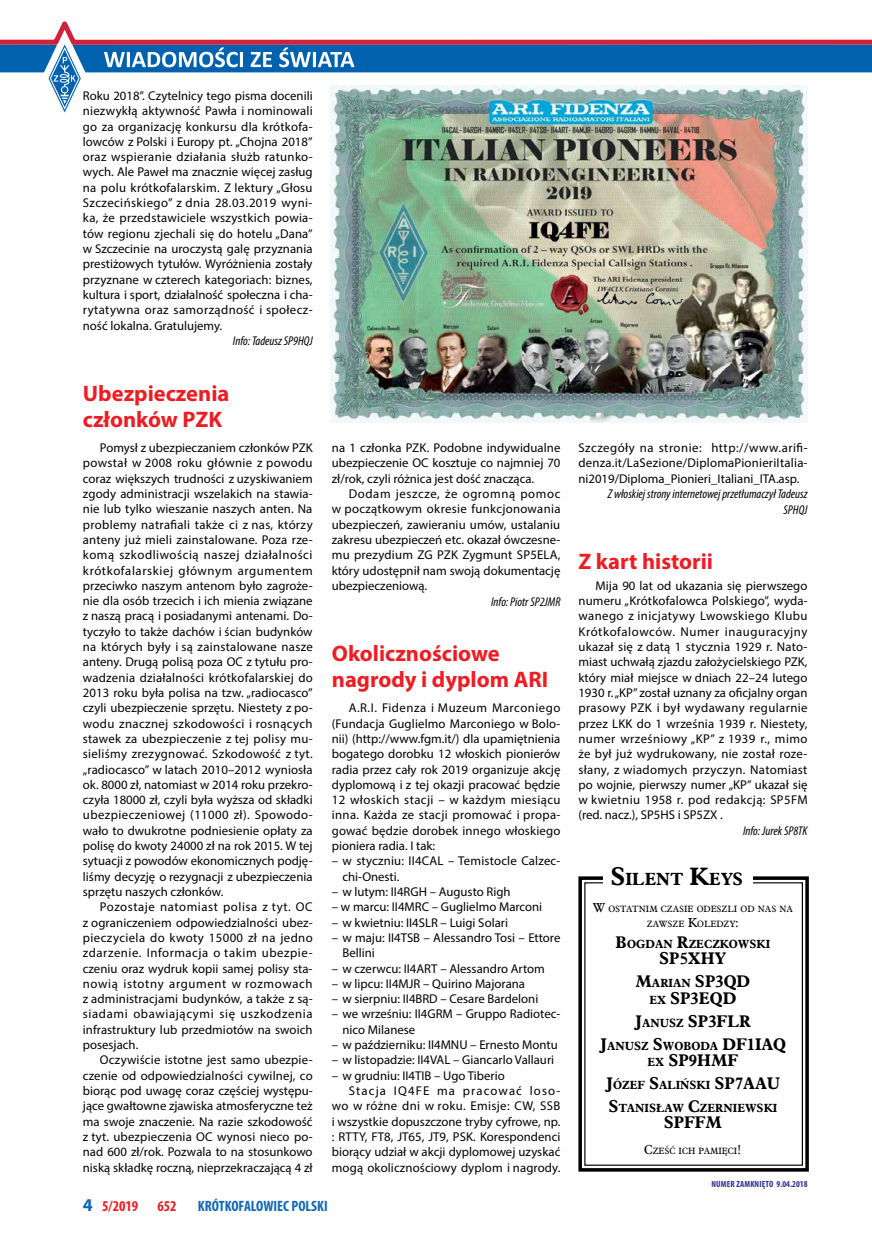
<style>
.page{position:relative;width:872px;height:1255px;background:#fff}
.page>*{position:absolute;margin:0;border:0;box-sizing:border-box;transform-origin:0 0}
.t1{font:700 22.5px/25.5px "Myriad Pro";color:#ed1d24}
.t2{font:700 17.25px "Aldine 721 EU";color:#000}
.t3{font:700 16.5px/23px "Aldine 721 EU";color:#000;text-align:center}
.t4{font:700 condensed 15px "Myriad Pro";color:#1268b3}
.t5{font:700 condensed 15px "Myriad Pro";color:#ed1d24}
.t6{font:12.75px/15.3px "Myriad Pro";color:#000;text-align:justify}
.t7{font:italic condensed 12.75px/15.8px "Myriad Pro";color:#000;text-align:right}
.t8{font:12.75px "Myriad Pro";letter-spacing:.03em;color:#000}
.t9{font:12.75px "Myriad Pro";letter-spacing:.09em;color:#000}
.t10{font:700 11.55px/23px "Aldine 721 EU";color:#000}
.t11{font:700 condensed 9px "Myriad Pro";color:#2e3092}
.t12{font:8.85px/15px "Aldine 721 EU";color:#000;text-align:center}
.s1{font-stretch:normal;font-size:18px;color:#1268b3}
.s2{font-size:24.6px}
.s3{font-size:12.75px}
.s4{font-size:16.5px}
.s5{font-size:11.55px}
</style>
<div class="page">
<svg style="left:578px;top:876px;width:231px;height:296px"></svg>
<div style="left:584px;top:882px;width:219px;height:283px;border:1px solid #000"></div>
<div style="left:603px;top:869px;width:150px;height:22px;background:#fff"></div>
<img style="left:330px;top:114px;width:477px;height:308px">
<svg style="left:0;top:21px;width:872px;height:93px"></svg>
<p class="t6" style="left:83px;top:88px;width:231px">Roku 2018”. Czytelnicy tego pisma docenili niezwykłą aktywność Pawła i nominowali go za organizację konkursu dla krótkofa&shy;lowców z Polski i Europy pt. „Chojna 2018” oraz wspieranie działania służb ratunko&shy;wych. Ale Paweł ma znacznie więcej zasług na polu krótkofalarskim. Z lektury „Głosu Szczecińskiego” z dnia 28.03.2019 wyni&shy;ka, że przedstawiciele wszystkich powia&shy;tów regionu zjechali się do hotelu „Dana” w Szczecinie na uroczystą galę przyznania prestiżowych tytułów. Wyróżnienia zostały przyznane w czterech kategoriach: biznes, kultura i sport, działalność społeczna i cha&shy;rytatywna oraz samorządność i społecz&shy;ność lokalna. Gratulujemy.</p>
<p class="t7" style="left:233px;top:333px;width:81px">Info: Tadeusz SP9HQJ</p>
<h1 class="t1" style="left:83px;top:380px;width:148px">Ubezpieczenia członków PZK</h1>
<p class="t6" style="left:83px;top:440px;width:231px;text-indent:17px">Pomysł z ubezpieczaniem członków PZK powstał w 2008 roku głównie z powodu coraz większych trudności z uzyskiwaniem zgody administracji wszelakich na stawia&shy;nie lub tylko wieszanie naszych anten. Na problemy natrafiali także ci z nas, którzy anteny już mieli zainstalowane. Poza rze&shy;komą szkodliwością naszej działalności krótkofalarskiej głównym argumentem przeciwko naszym antenom było zagroże&shy;nie dla osób trzecich i ich mienia związane z naszą pracą i posiadanymi antenami. Do&shy;tyczyło to także dachów i ścian budynków na których były i są zainstalowane nasze anteny. Drugą polisą poza OC z tytułu pro&shy;wadzenia działalności krótkofalarskiej do 2013 roku była polisa na tzw. „radiocasco” czyli ubezpieczenie sprzętu. Niestety z po&shy;wodu znacznej szkodowości i rosnących stawek za ubezpieczenie z tej polisy mu&shy;sieliśmy zrezygnować. Szkodowość z tyt. „radiocasco” w latach 2010–2012 wyniosła ok. 8000 zł, natomiast w 2014 roku przekro&shy;czyła 18000 zł, czyli była wyższa od składki ubezpieczeniowej (11000 zł). Spowodo&shy;wało to dwukrotne podniesienie opłaty za polisę do kwoty 24000 zł na rok 2015. W tej sytuacji z powodów ekonomicznych podję&shy;liśmy decyzję o rezygnacji z ubezpieczenia sprzętu naszych członków.</p>
<p class="t6" style="left:83px;top:899px;width:231px;text-indent:17px">Pozostaje natomiast polisa z tyt. OC z ograniczeniem odpowiedzialności ubez&shy;pieczyciela do kwoty 15000 zł na jedno zdarzenie. Informacja o takim ubezpie&shy;czeniu oraz wydruk kopii samej polisy sta&shy;nowią istotny argument w rozmowach z administracjami budynków, a także z są&shy;siadami obawiającymi się uszkodzenia infrastruktury lub przedmiotów na swoich posesjach.</p>
<p class="t6" style="left:83px;top:1052px;width:231px;text-indent:17px">Oczywiście istotne jest samo ubezpie&shy;czenie od odpowiedzialności cywilnej, co biorąc pod uwagę coraz częściej występu&shy;jące gwałtowne zjawiska atmosferyczne też ma swoje znaczenie. Na razie szkodowość z tyt. ubezpieczenia OC wynosi nieco po&shy;nad 600 zł/rok. Pozwala to na stosunkowo niską składkę roczną, nieprzekraczającą 4 zł</p>
<p class="t6" style="left:332px;top:440px;width:230px">na 1 członka PZK. Podobne indywidualne ubezpieczenie OC kosztuje co najmniej 70 zł/rok, czyli różnica jest dość znacząca.</p>
<p class="t6" style="left:332px;top:486px;width:230px;text-indent:17px">Dodam jeszcze, że ogromną pomoc w początkowym okresie funkcjonowania ubezpieczeń, zawieraniu umów, ustalaniu zakresu ubezpieczeń etc. okazał ówczesne&shy;mu prezydium ZG PZK Zygmunt SP5ELA, który udostępnił nam swoją dokumentację ubezpieczeniową.</p>
<p class="t7" style="left:491px;top:593px;width:71px">Info: Piotr SP2JMR</p>
<h1 class="t1" style="left:332px;top:640px;width:218px">Okolicznościowe nagrody i dyplom ARI</h1>
<p class="t6" style="left:332px;top:700px;width:230px;text-indent:17px">A.R.I. Fidenza i Muzeum Marconiego (Fundacja Guglielmo Marconiego w Bolo&shy;nii) (http://www.fgm.it/) dla upamiętnienia bogatego dorobku 12 włoskich pionierów radia przez cały rok 2019 organizuje akcję dyplomową i z tej okazji pracować będzie 12 włoskich stacji – w każdym miesiącu inna. Każda ze stacji promować i propa&shy;gować będzie dorobek innego włoskiego pioniera radia. I tak:</p>
<p class="t6" style="left:342px;top:853px;width:219px;text-indent:-11px">– w styczniu: II4CAL – Temistocle Calzec&shy;chi-Onesti.</p>
<p class="t6" style="left:332px;top:883px;width:180px">– w lutym: II4RGH – Augusto Righ</p>
<p class="t6" style="left:332px;top:899px;width:212px">– w marcu: II4MRC – Guglielmo Marconi</p>
<p class="t6" style="left:332px;top:914px;width:178px">– w kwietniu: II4SLR – Luigi Solari</p>
<p class="t6" style="left:342px;top:929px;width:219px;text-indent:-11px">– w maju: II4TSB – Alessandro Tosi – Ettore<br>Bellini</p>
<p class="t6" style="left:332px;top:960px;width:214px">– w czerwcu: II4ART – Alessandro Artom</p>
<p class="t6" style="left:332px;top:975px;width:195px">– w lipcu: II4MJR – Quirino Majorana</p>
<p class="t6" style="left:332px;top:990px;width:208px">– w sierpniu: II4BRD – Cesare Bardeloni</p>
<p class="t6" style="left:342px;top:1006px;width:219px;text-indent:-11px">– we wrześniu: II4GRM – Gruppo Radiotec&shy;nico Milanese</p>
<p class="t6" style="left:332px;top:1036px;width:227px">– w październiku: II4MNU – Ernesto Montu</p>
<p class="t6" style="left:332px;top:1052px;width:224px">– w listopadzie: II4VAL – Giancarlo Vallauri</p>
<p class="t6" style="left:332px;top:1067px;width:174px">– w grudniu: II4TIB – Ugo Tiberio</p>
<p class="t9" style="left:349px;top:1082px;width:213px">Stacja IQ4FE ma pracować loso-</p>
<p class="t8" style="left:332px;top:1098px;width:230px">wo w różne dni w roku. Emisje: CW, SSB</p>
<p class="t6" style="left:332px;top:1113px;width:230px">i wszystkie dopuszczone tryby cyfrowe, np.</p>
<p class="t6" style="left:332px;top:1128px;width:230px">: RTTY, FT8, JT65, JT9, PSK. Korespondenci</p>
<p class="t6" style="left:332px;top:1143px;width:230px">biorący udział w akcji dyplomowej uzyskać</p>
<p class="t6" style="left:332px;top:1159px;width:230px">mogą okolicznościowy dyplom i nagrody.</p>
<p class="t5" style="left:83px;top:1196px;width:57px"><span class="s1">4</span> 5/2019</p>
<p class="t5" style="left:157px;top:1196px;width:21px">652</p>
<p class="t4" style="left:198px;top:1196px;width:131px">KRÓTKOFALOWIEC POLSKI</p>
<p class="t6" style="left:578px;top:440px;width:231px">Szczegóły na stronie: http://www.arifi&shy;denza.it/LaSezione/DiplomaPionieriItalia&shy;ni2019/Diploma_Pionieri_Italiani_ITA.asp.</p>
<p class="t7" style="left:608px;top:486px;width:201px">Z włoskiej strony internetowej przetłumaczył Tadeusz<br>SPHQJ</p>
<h1 class="t1" style="left:578px;top:548px;width:136px">Z kart historii</h1>
<p class="t6" style="left:578px;top:577px;width:231px;text-indent:17px">Mija 90 lat od ukazania się pierwszego numeru „Krótkofalowca Polskiego”, wyda&shy;wanego z inicjatywy Lwowskiego Klubu Krótkofalowców. Numer inauguracyjny ukazał się z datą 1 stycznia 1929 r. Nato&shy;miast uchwałą zjazdu założycielskiego PZK, który miał miejsce w dniach 22–24 lutego 1930 r. „KP” został uznany za oficjalny organ prasowy PZK i był wydawany regularnie przez LKK do 1 września 1939 r. Niestety, numer wrześniowy „KP” z 1939 r., mimo że był już wydrukowany, nie został roze&shy;słany, z wiadomych przyczyn. Natomiast po wojnie, pierwszy numer „KP” ukazał się w kwietniu 1958 r. pod redakcją: SP5FM (red. nacz.), SP5HS i SP5ZX .</p>
<p class="t7" style="left:743px;top:823px;width:66px">Info: Jurek SP8TK</p>
<h2 class="t2" style="left:610px;top:868px;width:132px"><span class="s2">S</span>ILENT <span class="s2">K</span>EYS</h2>
<p class="t12" style="left:592px;top:902px;width:202px"><span class="s3">W</span> OSTATNIM CZASIE ODESZLI OD NAS NA<br>ZAWSZE <span class="s3">K</span>OLEDZY<span class="s3">:</span></p>
<p class="t10" style="left:615px;top:932px;width:156px"><span class="s4">B</span>OGDAN <span class="s4">R</span>ZECZKOWSKI</p>
<p class="t3" style="left:635px;top:947px;width:115px">SP5XHY<br>M<span class="s5">ARIAN</span> SP3QD</p>
<p class="t3" style="left:634px;top:986px;width:118px"><span class="s5">EX</span> SP3EQD<br>J<span class="s5">ANUSZ</span> SP3FLR</p>
<p class="t10" style="left:599px;top:1034px;width:188px"><span class="s4">J</span>ANUSZ <span class="s4">S</span>WOBODA <span class="s4">DF1IAQ</span></p>
<p class="t3" style="left:647px;top:1049px;width:92px"><span class="s5">EX</span> SP9HMF</p>
<p class="t10" style="left:605px;top:1073px;width:173px"><span class="s4">J</span>ÓZEF <span class="s4">S</span>ALIŃSKI <span class="s4">SP7AAU<br>S</span>TANISŁAW <span class="s4">C</span>ZERNIEWSKI</p>
<p class="t3" style="left:663px;top:1111px;width:60px">SPFFM</p>
<p class="t12" style="left:644px;top:1143px;width:99px"><span class="s3">C</span>ZEŚĆ ICH PAMIĘCI<span class="s3">!</span></p>
<p class="t11" style="left:711px;top:1178px;width:6px">NUMER</p>
<p class="t11" style="left:736px;top:1178px;width:6px">ZAMKNI</p>
<p class="t11" style="left:762px;top:1178px;width:47px">ĘTO 9.04.2018</p>
</div>
